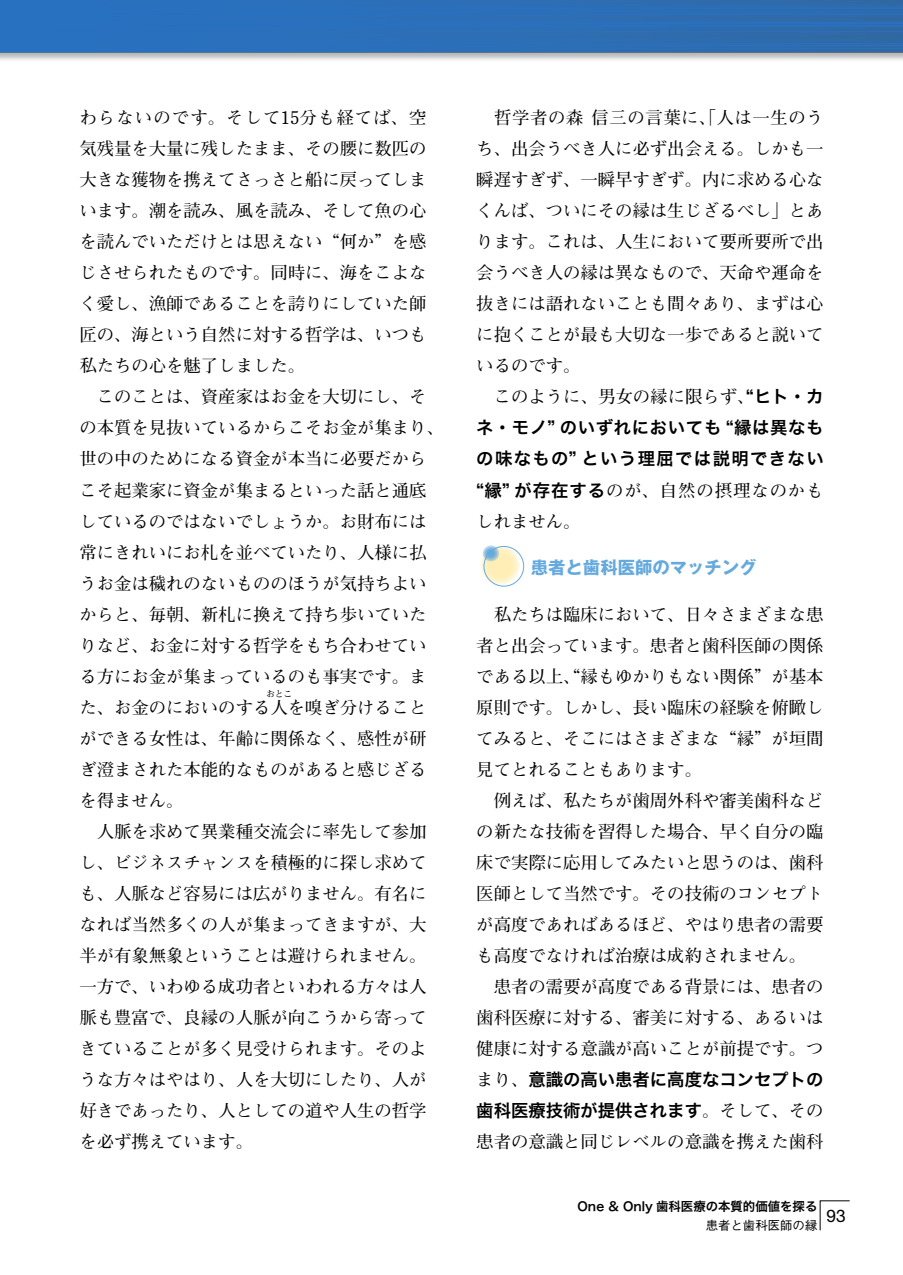
<style>
.page{position:relative;width:903px;height:1275px;background:#fff}
.page>*{position:absolute;margin:0;border:0;box-sizing:border-box;transform-origin:0 0}
.t1{font:700 17.32px/31px "Futo Min A101 Pro";color:#000}
.t2{font:17.32px/31px "Hira Kaku Pro W6";color:#000}
.t3{font:17.32px/31px "Hira Kaku Pro W6";letter-spacing:.08em;color:#000}
.t4{font:700 17.32px/31px "Futo Min A101 Pro";letter-spacing:.055em;color:#000}
.t5{font:700 17.32px "Gothic MB101 Pro";color:#65a9dd}
.t6{font:17.32px "Helvetica Neue";color:#000}
.t7{font:12.42px "Hira Kaku Pro W6";color:#000}
.t8{font:500 12.42px "Gothic BBB Pro";color:#000}
.t9{font:700 8.75px "Futo Min A101 Pro";color:#000}
.s1{font-family:"Hira Kaku Pro W6";font-weight:400}
.s2{font-family:"Futo Min A101 Pro";font-weight:700}
</style>
<div class="page">
<svg style="left:819px;top:1200px;width:31px;height:31px"></svg>
<div style="left:0;top:0;width:903px;height:63px;background:#000;opacity:.3"></div>
<img style="left:0;top:0;width:903px;height:52px">
<svg style="left:480px;top:545px;width:40px;height:40px"></svg>
<div style="left:484px;top:546px;width:40px;height:40px;border:1px solid #65a9dd;border-radius:50%"></div>
<svg style="left:483px;top:545px;width:16px;height:17px"></svg>
<p class="t1" style="left:79px;top:100px;width:366px">わらないのです。そして15分も経てば、空気残量を大量に残したまま、その腰に数匹の大きな獲物を携えてさっさと船に戻ってしまいます。潮を読み、風を読み、そして魚の心を読んでいただけとは思えない“何か”を感じさせられたものです。同時に、海をこよなく愛し、漁師であることを誇りにしていた師匠の、海という自然に対する哲学は、いつも私たちの心を魅了しました。<br>　このことは、資産家はお金を大切にし、その本質を見抜いているからこそお金が集まり、世の中のためになる資金が本当に必要だからこそ起業家に資金が集まるといった話と通底しているのではないでしょうか。お財布には常にきれいにお札を並べていたり、人様に払うお金は穢れのないもののほうが気持ちよいからと、毎朝、新札に換えて持ち歩いていたりなど、お金に対する哲学をもち合わせている方にお金が集まっているのも事実です。また、お金のにおいのする人を嗅ぎ分けること</p>
<p class="t9" style="left:266px;top:687px;width:28px">おとこ</p>
<p class="t1" style="left:79px;top:720px;width:349px">ができる女性は、年齢に関係なく、感性が研ぎ澄まされた本能的なものがあると感じざるを得ません。<br>　人脈を求めて異業種交流会に率先して参加し、ビジネスチャンスを積極的に探し求めても、人脈など容易には広がりません。有名になれば当然多くの人が集まってきますが、大半が有象無象ということは避けられません。一方で、いわゆる成功者といわれる方々は人脈も豊富で、良縁の人脈が向こうから寄ってきていることが多く見受けられます。そのような方々はやはり、人を大切にしたり、人が好きであったり、人としての道や人生の哲学を必ず携えています。</p>
<p class="t1" style="left:476px;top:100px;width:349px">　哲学者の森 信三の言葉に、「人は一生のうち、出会うべき人に必ず出会える。しかも一瞬遅すぎず、一瞬早すぎず。内に求める心なくんば、ついにその縁は生じざるべし」とあります。これは、人生において要所要所で出会うべき人の縁は異なもので、天命や運命を抜きには語れないことも間々あり、まずは心に抱くことが最も大切な一歩であると説いているのです。<br>　このように、男女の縁に限らず、<span class="s1">“ヒト・カ</span></p>
<p class="t3" style="left:476px;top:412px;width:349px">ネ・モノ” のいずれにおいても “縁は異なもの味なもの” という理屈では説明できない</p>
<p class="t4" style="left:476px;top:472px;width:349px"><span class="s1">“縁” が存在する</span>のが、自然の摂理なのかもしれません。</p>
<p class="t5" style="left:531px;top:553px;width:227px">患者と歯科医師のマッチング</p>
<p class="t1" style="left:476px;top:596px;width:349px">　私たちは臨床において、日々さまざまな患者と出会っています。患者と歯科医師の関係である以上、“縁もゆかりもない関係”が基本原則です。しかし、長い臨床の経験を俯瞰してみると、そこにはさまざまな“縁”が垣間見てとれることもあります。<br>　例えば、私たちが歯周外科や審美歯科などの新たな技術を習得した場合、早く自分の臨床で実際に応用してみたいと思うのは、歯科医師として当然です。その技術のコンセプトが高度であればあるほど、やはり患者の需要も高度でなければ治療は成約されません。　患者の需要が高度である背景には、患者の歯科医療に対する、審美に対する、あるいは健康に対する意識が高いことが前提です。つ</p>
<p class="t2" style="left:476px;top:1063px;width:349px"><span class="s2">まり、</span>意識の高い患者に高度なコンセプトの歯科医療技術が提供されます<span class="s2">。そして、その</span></p>
<p class="t1" style="left:476px;top:1123px;width:349px">患者の意識と同じレベルの意識を携えた歯科</p>
<p class="t7" style="left:577px;top:1195px;width:241px">One &amp; Only 歯科医療の本質的価値を探る</p>
<p class="t8" style="left:706px;top:1215px;width:113px">患者と歯科医師の縁</p>
<p class="t6" style="left:826px;top:1205px;width:21px">93</p>
</div>
